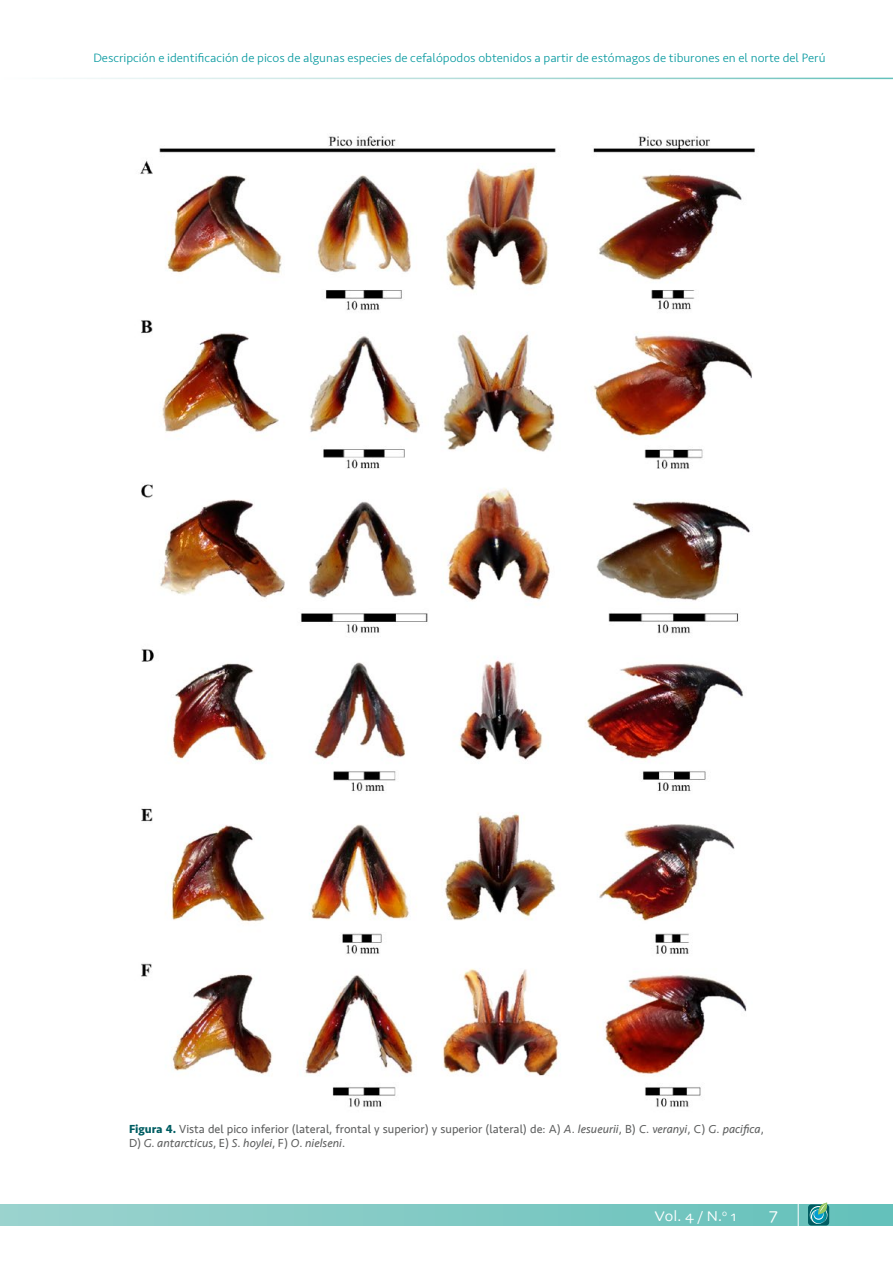
<style>
.page{position:relative;width:893px;height:1263px;background:#fff}
.page>*{position:absolute;margin:0;border:0;box-sizing:border-box;transform-origin:0 0}
.t1{font:18px "Skia";color:#fff}
.t2{font:15px "Skia";color:#fff}
.t3{font:300 12.75px "Seravek";color:#099aa0}
.t4{font:12px/14.4px "Seravek";color:#5f6060}
.t5{font:8.7px "Skia";color:#fff}
.s1{font-weight:700;color:#005d62}
.s2{font-style:italic}
.s3{font-size:15px}
</style>
<div class="page">
<div style="left:0;top:1204px;width:893px;height:21px;background:linear-gradient(to right,#9cd3ce,#64c1ba)"></div>
<svg style="left:808px;top:1204px;width:21px;height:21px"></svg>
<svg style="left:810px;top:1202px;width:18px;height:22px"></svg>
<svg style="left:798px;top:1204px;width:1px;height:22px"></svg>
<img style="left:140px;top:136px;width:615px;height:972px">
<p class="t3" style="left:93px;top:50px;width:734px">Descripción e identificación de picos de algunas especies de cefalópodos obtenidos a partir de estómagos de tiburones en el norte del Perú</p>
<p class="t4" style="left:129px;top:1121px;width:636px"><span class="s1">Figura 4.</span> Vista del pico inferior (lateral, frontal y superior) y superior (lateral) de: A) <span class="s2">A</span>. <span class="s2">lesueurii</span>, B) <span class="s2">C</span>. <span class="s2">veranyi</span>, C) <span class="s2">G</span>. <span class="s2">pacifica</span>,<br>D) <span class="s2">G</span>. <span class="s2">antarcticus</span>, E) <span class="s2">S</span>. <span class="s2">hoylei</span>, F) <span class="s2">O</span>. <span class="s2">nielseni</span>.</p>
<p class="t2" style="left:655px;top:1207px;width:69px">Vol. 4 / N.</p>
<h1 class="t1" style="left:769px;top:1203px;width:10px">7</h1>
<p class="t5" style="left:722px;top:1208px;width:16px">o <span class="s3">1</span></p>
</div>
